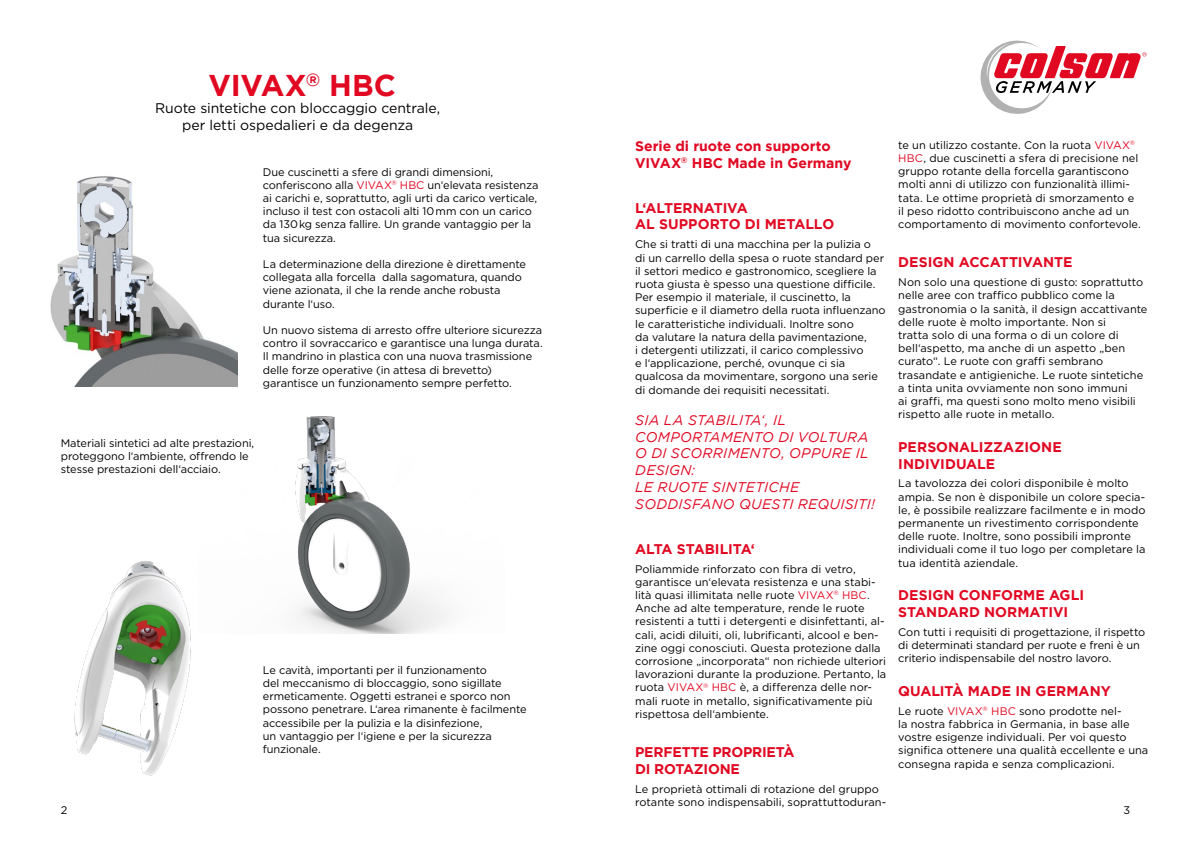
<style>
.page{position:relative;width:1191px;height:842px;background:#fff}
.page>*{position:absolute;margin:0;border:0;box-sizing:border-box;transform-origin:0 0}
.t1{font:700 30px "Gotham";letter-spacing:-.01em;color:#e10822}
.t2{font:700 14px/16.8px "Gotham";color:#e10822}
.t3{font:italic 14px/16.8px "Gotham";letter-spacing:.02em;color:#e10822}
.t4{font:14px/16.8px "Gotham";letter-spacing:-.005em;color:#000;text-align:center}
.t5{font:11px/13.2px "Gotham";letter-spacing:-.005em;color:#000}
.s1{color:#e10822}
</style>
<div class="page">
<svg style="left:980px;top:40px;width:166px;height:74px"></svg>
<img style="left:295px;top:416px;width:153px;height:217px">
<img style="left:74px;top:561px;width:117px;height:215px">
<img style="left:50px;top:176px;width:187px;height:211px">
<h1 class="t1" style="left:209px;top:68px;width:189px">VIVAX<sup>®</sup> HBC</h1>
<p class="t4" style="left:155px;top:99px;width:286px">Ruote sintetiche con bloccaggio centrale, per letti ospedalieri e da degenza</p>
<p class="t5" style="left:898px;top:138px;width:244px">te un utilizzo costante. Con la ruota <span class="s1">VIVAX</span><sup>® </sup><span class="s1">HBC</span>, due cuscinetti a sfera di precisione nel gruppo rotante della forcella garantiscono molti anni di utilizzo con funzionalità illimi&shy;tata. Le ottime proprietà di smorzamento e il peso ridotto contribuiscono anche ad un comportamento di movimento confortevole.</p>
<p class="t2" style="left:898px;top:253px;width:176px">DESIGN ACCATTIVANTE</p>
<p class="t5" style="left:898px;top:275px;width:251px">Non solo una questione di gusto: soprattutto nelle aree con traffico pubblico come la gastronomia o la sanità, il design accattivante delle ruote è molto importante. Non si<br>tratta solo di una forma o di un colore di bell‘aspetto, ma anche di un aspetto „ben curato“. Le ruote con graffi sembrano trasandate e antigieniche. Le ruote sintetiche a tinta unita ovviamente non sono immuni<br>ai graffi, ma questi sono molto meno visibili rispetto alle ruote in metallo.</p>
<p class="t2" style="left:898px;top:438px;width:165px">PERSONALIZZAZIONE<br>INDIVIDUALE</p>
<p class="t5" style="left:898px;top:477px;width:249px">La tavolozza dei colori disponibile è molto ampia. Se non è disponibile un colore specia&shy;le, è possibile realizzare facilmente e in modo permanente un rivestimento corrispondente delle ruote. Inoltre, sono possibili impronte individuali come il tuo logo per completare la tua identità aziendale.</p>
<p class="t2" style="left:898px;top:586px;width:187px">DESIGN CONFORME AGLI<br>STANDARD NORMATIVI</p>
<p class="t5" style="left:898px;top:625px;width:248px">Con tutti i requisiti di progettazione, il rispetto di determinati standard per ruote e freni è un criterio indispensabile del nostro lavoro.</p>
<p class="t2" style="left:898px;top:682px;width:214px">QUALITÀ MADE IN GERMANY</p>
<p class="t5" style="left:898px;top:704px;width:252px">Le ruote <span class="s1">VIVAX</span><sup>®</sup> <span class="s1">HBC</span> sono prodotte nel-<br>la nostra fabbrica in Germania, in base alle vostre esigenze individuali. Per voi questo significa ottenere una qualità eccellente e una consegna rapida e senza complicazioni.</p>
<p class="t2" style="left:635px;top:137px;width:218px">Serie di ruote con supporto<br>VIVAX<sup>®</sup> HBC Made in Germany</p>
<p class="t2" style="left:635px;top:199px;width:200px">L‘ALTERNATIVA<br>AL SUPPORTO DI METALLO</p>
<p class="t5" style="left:635px;top:238px;width:252px">Che si tratti di una macchina per la pulizia o<br>di un carrello della spesa o ruote standard per il settori medico e gastronomico, scegliere la ruota giusta è spesso una questione difficile.<br>Per esempio il materiale, il cuscinetto, la superficie e il diametro della ruota influenzano le caratteristiche individuali. Inoltre sono<br>da valutare la natura della pavimentazione,<br>i detergenti utilizzati, il carico complessivo<br>e l‘applicazione, perché, ovunque ci sia qualcosa da movimentare, sorgono una serie di domande dei requisiti necessitati.</p>
<p class="t3" style="left:635px;top:411px;width:241px">SIA LA STABILITA‘, IL<br>COMPORTAMENTO DI VOLTURA<br>O DI SCORRIMENTO, OPPURE IL<br>DESIGN:<br>LE RUOTE SINTETICHE<br>SODDISFANO QUESTI REQUISITI!</p>
<p class="t2" style="left:635px;top:540px;width:121px">ALTA STABILITA‘</p>
<p class="t5" style="left:635px;top:562px;width:252px">Poliammide rinforzato con fibra di vetro, garantisce un‘elevata resistenza e una stabi&shy;lità quasi illimitata nelle ruote <span class="s1">VIVAX</span><sup>®</sup> <span class="s1">HBC</span>.<br>Anche ad alte temperature, rende le ruote resistenti a tutti i detergenti e disinfettanti, al&shy;cali, acidi diluiti, oli, lubrificanti, alcool e ben&shy;zine oggi conosciuti. Questa protezione dalla corrosione „incorporata“ non richiede ulteriori lavorazioni durante la produzione. Pertanto, la ruota <span class="s1">VIVAX</span><sup>®</sup> <span class="s1">HBC</span> è, a differenza delle nor&shy;mali ruote in metallo, significativamente più rispettosa dell‘ambiente.</p>
<p class="t2" style="left:635px;top:743px;width:161px">PERFETTE PROPRIETÀ<br>DI ROTAZIONE</p>
<p class="t5" style="left:635px;top:782px;width:252px">Le proprietà ottimali di rotazione del gruppo rotante sono indispensabili, soprattuttoduran-</p>
<p class="t5" style="left:263px;top:165px;width:277px">Due cuscinetti a sfere di grandi dimensioni, conferiscono alla <span class="s1">VIVAX</span><sup>®</sup> <span class="s1">HBC</span> un‘elevata resistenza ai carichi e, soprattutto, agli urti da carico verticale, incluso il test con ostacoli alti 10mm con un carico da 130kg senza fallire. Un grande vantaggio per la tua sicurezza.</p>
<p class="t5" style="left:263px;top:257px;width:265px">La determinazione della direzione è direttamente collegata alla forcella dalla sagomatura, quando viene azionata, il che la rende anche robusta durante l‘uso.</p>
<p class="t5" style="left:263px;top:323px;width:281px">Un nuovo sistema di arresto offre ulteriore sicurezza contro il sovraccarico e garantisce una lunga durata.<br>Il mandrino in plastica con una nuova trasmissione delle forze operative (in attesa di brevetto) garantisce un funzionamento sempre perfetto.</p>
<p class="t5" style="left:61px;top:436px;width:195px">Materiali sintetici ad alte prestazioni, proteggono l‘ambiente, offrendo le stesse prestazioni dell‘acciaio.</p>
<p class="t5" style="left:263px;top:663px;width:265px">Le cavità, importanti per il funzionamento<br>del meccanismo di bloccaggio, sono sigillate ermeticamente. Oggetti estranei e sporco non possono penetrare. L‘area rimanente è facilmente accessibile per la pulizia e la disinfezione,<br>un vantaggio per l‘igiene e per la sicurezza funzionale.</p>
<p class="t5" style="left:61px;top:803px;width:8px">2</p>
<p class="t5" style="left:1123px;top:803px;width:8px">3</p>
</div>
